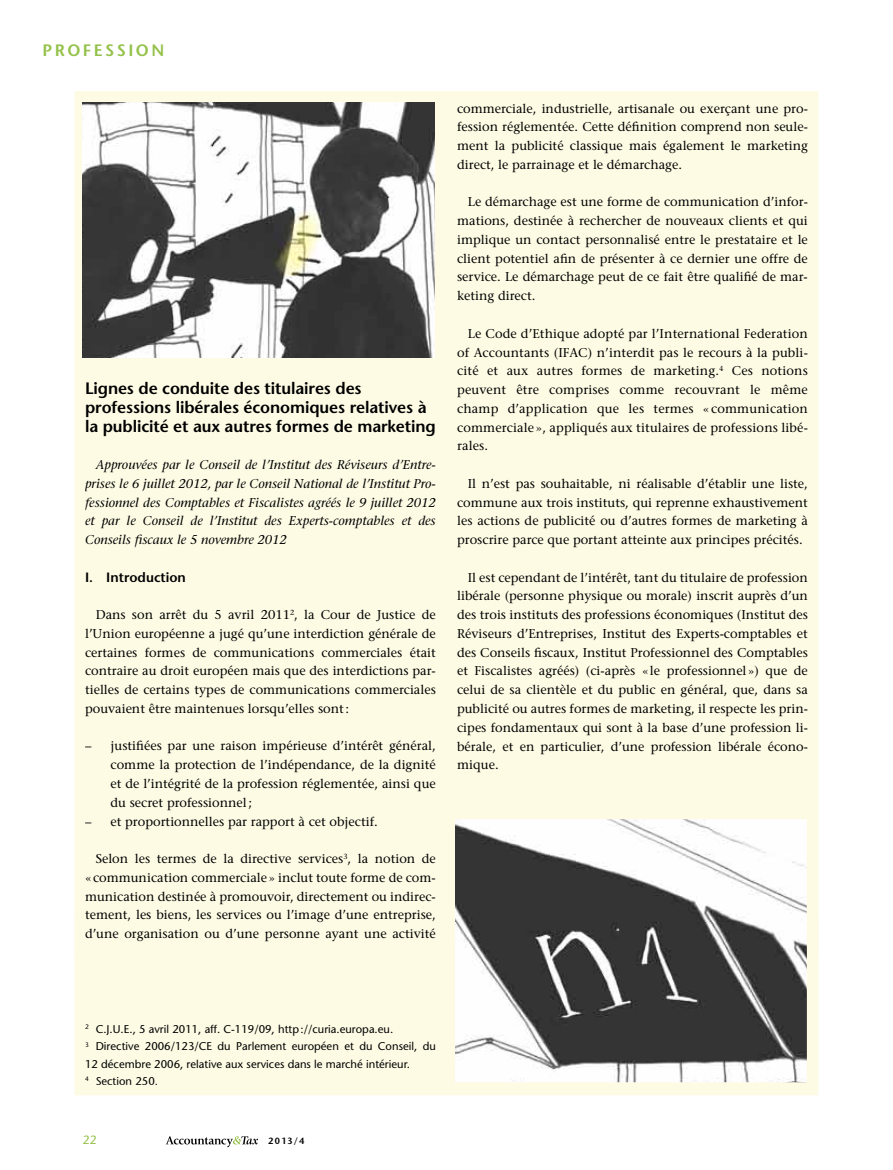
<style>
.page{position:relative;width:893px;height:1170px;background:#fff}
.page>*{position:absolute;margin:0;border:0;box-sizing:border-box;transform-origin:0 0}
.t1{font:600 16.5px/18.8px "Stone Sans Std";letter-spacing:-.005em;color:#000}
.t2{font:600 16.5px "Stone Sans Std";letter-spacing:.15em;color:#94c24a}
.t3{font:600 13.5px "Stone Sans Std";color:#000}
.t4{font:500 12.75px/18.8px "Stone Serif Std";color:#000;text-align:justify}
.t5{font:italic 500 12.75px/18.8px "Stone Serif Std";color:#000;text-align:justify}
.t6{font:500 12px "Stone Sans Std";color:#94c24a}
.t7{font:500 11.25px/17.2px "Stone Sans Std";color:#000}
.t8{font:600 9px "Stone Sans Std";color:#000}
</style>
<div class="page">
<svg style="left:166px;top:1136px;width:92px;height:10px"></svg>
<div style="left:74px;top:962px;width:365px;height:134px;background:#fefbe5"></div>
<div style="left:74px;top:91px;width:745px;height:871px;background:#fefbe5"></div>
<svg style="left:439px;top:803px;width:380px;height:293px"></svg>
<img style="left:83px;top:102px;width:352px;height:255px">
<p class="t2" style="left:43px;top:41px;width:51px">Professi</p>
<p class="t2" style="left:136px;top:41px;width:27px">on</p>
<p class="t1" style="left:85px;top:379px;width:352px">Lignes de conduite des titulaires des professions libérales économiques relatives à la publicité et aux autres formes de marketing</p>
<p class="t5" style="left:85px;top:455px;width:352px;text-indent:11px">Approuvées par le Conseil de l’Institut des Réviseurs d’Entre&shy;prises le 6 juillet 2012, par le Conseil National de l’Institut Pro&shy;fessionnel des Comptables et Fiscalistes agréés le 9 juillet 2012 et par le Conseil de l’Institut des Experts-comptables et des Conseils fiscaux le 5 novembre 2012</p>
<p class="t3" style="left:85px;top:568px;width:102px">I. Introduction</p>
<p class="t4" style="left:85px;top:605px;width:352px;text-indent:11px">Dans son arrêt du 5 avril 2011<sup>2</sup>, la Cour de Justice de l’Union européenne a jugé qu’une interdiction générale de certaines formes de communications commerciales était contraire au droit européen mais que des interdictions par&shy;tielles de certains types de communications commerciales pouvaient être maintenues lorsqu’elles sont:</p>
<p class="t4" style="left:111px;top:736px;width:327px;text-indent:-26px">– justifiées par une raison impérieuse d’intérêt général, comme la protection de l’indépendance, de la dignité et de l’intégrité de la profession réglementée, ainsi que du secret professionnel;</p>
<p class="t4" style="left:85px;top:811px;width:294px">– et proportionnelles par rapport à cet objectif.</p>
<p class="t4" style="left:85px;top:849px;width:352px;text-indent:11px">Selon les termes de la directive services<sup>3</sup>, la notion de «communication commerciale» inclut toute forme de com&shy;munication destinée à promouvoir, directement ou indirec&shy;tement, les biens, les services ou l’image d’une entreprise, d’une organisation ou d’une personne ayant une activité</p>
<p class="t4" style="left:457px;top:99px;width:352px">commerciale, industrielle, artisanale ou exerçant une pro&shy;fession réglementée. Cette définition comprend non seule&shy;ment la publicité classique mais également le marketing direct, le parrainage et le démarchage.</p>
<p class="t4" style="left:457px;top:193px;width:352px;text-indent:11px">Le démarchage est une forme de communication d’infor&shy;mations, destinée à rechercher de nouveaux clients et qui implique un contact personnalisé entre le prestataire et le client potentiel afin de présenter à ce dernier une offre de service. Le démarchage peut de ce fait être qualifié de mar&shy;keting direct.</p>
<p class="t4" style="left:457px;top:324px;width:352px;text-indent:11px">Le Code d’Ethique adopté par l’International Federation of Accountants (IFAC) n’interdit pas le recours à la publi&shy;cité et aux autres formes de marketing.<sup>4</sup> Ces notions peuvent être comprises comme recouvrant le même champ d’application que les termes « communication commerciale », appliqués aux titulaires de professions libé&shy;rales.</p>
<p class="t4" style="left:457px;top:474px;width:352px;text-indent:11px">Il n’est pas souhaitable, ni réalisable d’établir une liste, commune aux trois instituts, qui reprenne exhaustivement les actions de publicité ou d’autres formes de marketing à proscrire parce que portant atteinte aux principes précités.</p>
<p class="t4" style="left:457px;top:568px;width:352px;text-indent:11px">Il est cependant de l’intérêt, tant du titulaire de profession libérale (personne physique ou morale) inscrit auprès d’un des trois instituts des professions économiques (Institut des Réviseurs d’Entreprises, Institut des Experts-comptables et des Conseils fiscaux, Institut Professionnel des Comptables et Fiscalistes agréés) (ci-après « le professionnel ») que de celui de sa clientèle et du public en général, que, dans sa publicité ou autres formes de marketing, il respecte les prin&shy;cipes fondamentaux qui sont à la base d’une profession li&shy;bérale, et en particulier, d’une profession libérale écono&shy;mique.</p>
<p class="t7" style="left:85px;top:1020px;width:352px"><sup>2</sup> C.J.U.E., 5 avril 2011, aff. C-119/09, http://curia.europa.eu.<br><sup>3</sup> Directive 2006/123/CE du Parlement européen et du Conseil, du 12 décembre 2006, relative aux services dans le marché intérieur.<br><sup>4</sup> Section 250.</p>
<p class="t6" style="left:83px;top:1132px;width:15px">22</p>
<p class="t8" style="left:268px;top:1135px;width:38px">2013/4</p>
</div>
